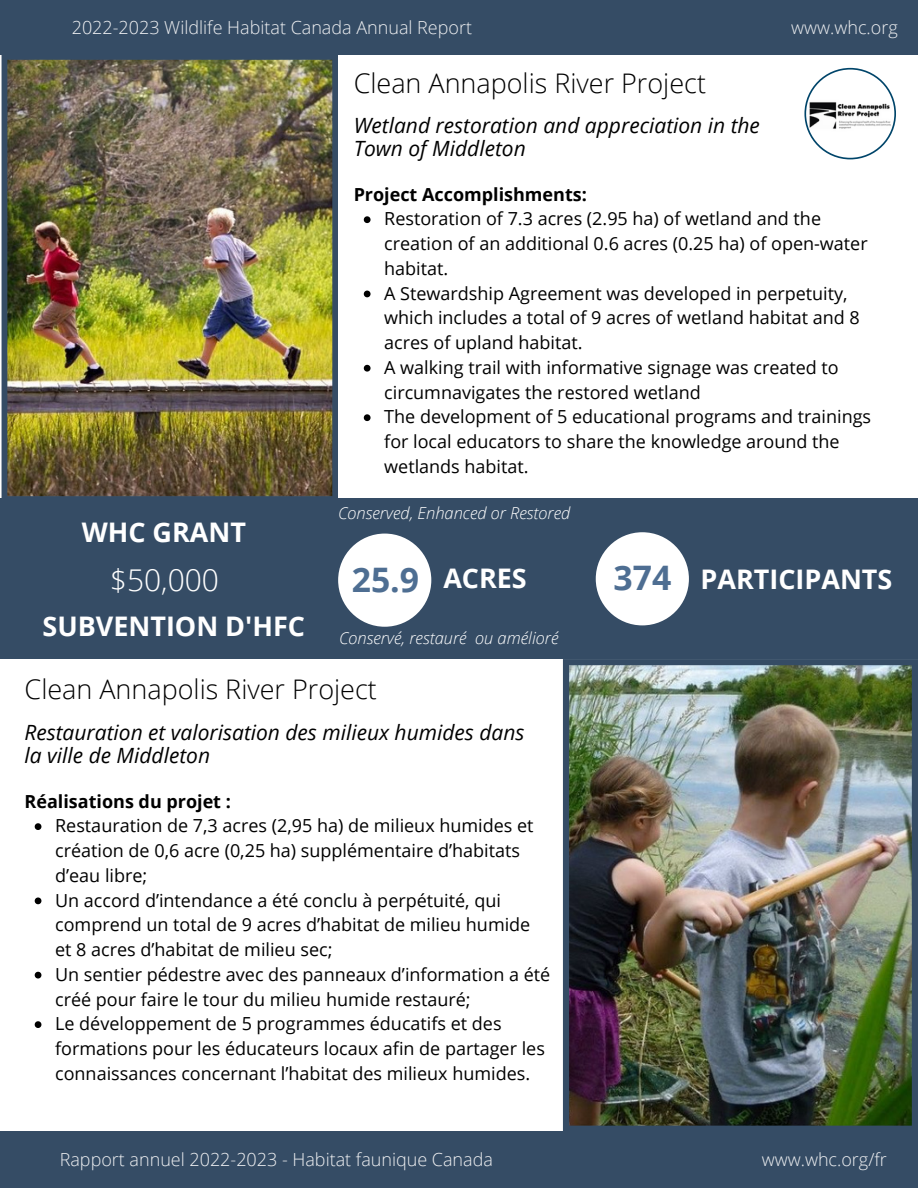
<style>
.page{position:relative;width:918px;height:1188px;background:#fff}
.page>*{position:absolute;margin:0;border:0;box-sizing:border-box;transform-origin:0 0}
.t1{font:700 33.75px "Open Sans";color:#4e6e92}
.t2{font:300 30px "Open Sans";color:#fff}
.t3{font:300 27px "Open Sans";color:#000}
.t4{font:700 27px "Open Sans";color:#fff}
.t5{font:italic 21px/22.5px "Open Sans";color:#000}
.t6{font:18px/24.8px "Open Sans";color:#000}
.t7{font:300 18px "Open Sans";color:#eff0f2}
.t8{font:700 18px "Open Sans";color:#000}
.t9{font:italic 300 16.5px "Open Sans";color:#fff}
</style>
<div class="page">
<div style="left:0;top:1132px;width:918px;height:56px;background:#354c65"></div>
<img style="left:2px;top:54px;width:336px;height:445px">
<div style="left:0;top:499px;width:918px;height:160px;background:#354c65"></div>
<img style="left:563px;top:659px;width:355px;height:473px">
<div style="left:0;top:0;width:918px;height:54px;background:#354c65"></div>
<div style="left:596px;top:532px;width:93px;height:93px;background:#fff;border-radius:50%"></div>
<div style="left:338px;top:534px;width:93px;height:93px;background:#fff;border-radius:50%"></div>
<svg style="left:804px;top:68px;width:92px;height:91px"></svg>
<svg style="left:364px;top:216px;width:7px;height:7px"></svg>
<svg style="left:364px;top:291px;width:7px;height:6px"></svg>
<svg style="left:364px;top:365px;width:7px;height:7px"></svg>
<svg style="left:364px;top:414px;width:7px;height:7px"></svg>
<svg style="left:35px;top:823px;width:6px;height:7px"></svg>
<svg style="left:35px;top:898px;width:6px;height:6px"></svg>
<svg style="left:35px;top:972px;width:6px;height:7px"></svg>
<svg style="left:35px;top:1021px;width:6px;height:7px"></svg>
<p class="t7" style="left:72px;top:15px;width:402px">2022-2023 Wildlife Habitat Canada Annual Report</p>
<p class="t7" style="left:791px;top:15px;width:108px">www.whc.org</p>
<p class="t3" style="left:354px;top:64px;width:354px">Clean Annapolis River Project</p>
<p class="t5" style="left:354px;top:114px;width:408px">Wetland restoration and appreciation in the<br>Town of Middleton</p>
<p class="t8" style="left:354px;top:181px;width:235px">Project Accomplishments:</p>
<p class="t4" style="left:82px;top:514px;width:166px">WHC GRANT</p>
<p class="t6" style="left:384px;top:206px;width:485px">Restoration of 7.3 acres (2.95 ha) of wetland and the creation of an additional 0.6 acres (0.25 ha) of open-water habitat.</p>
<p class="t6" style="left:384px;top:280px;width:477px">A Stewardship Agreement was developed in perpetuity, which includes a total of 9 acres of wetland habitat and 8 acres of upland habitat.</p>
<p class="t6" style="left:384px;top:354px;width:456px">A walking trail with informative signage was created to circumnavigates the restored wetland</p>
<p class="t6" style="left:384px;top:404px;width:488px">The development of 5 educational programs and trainings for local educators to share the knowledge around the wetlands habitat.</p>
<p class="t9" style="left:338px;top:502px;width:234px">Conserved, Enhanced or Restored</p>
<p class="t2" style="left:110px;top:559px;width:111px">$50,000</p>
<p class="t1" style="left:352px;top:556px;width:69px">25.9</p>
<p class="t1" style="left:614px;top:554px;width:59px">374</p>
<p class="t4" style="left:443px;top:559px;width:85px">ACRES</p>
<p class="t4" style="left:701px;top:560px;width:193px">PARTICIPANTS</p>
<p class="t4" style="left:43px;top:607px;width:264px">SUBVENTION D'HFC</p>
<p class="t9" style="left:339px;top:627px;width:221px">Conservé, restauré ou amélioré</p>
<p class="t3" style="left:25px;top:671px;width:354px">Clean Annapolis River Project</p>
<p class="t5" style="left:25px;top:721px;width:501px">Restauration et valorisation des milieux humides dans la ville de Middleton</p>
<p class="t8" style="left:25px;top:788px;width:208px">Réalisations du projet :</p>
<p class="t6" style="left:55px;top:813px;width:480px">Restauration de 7,3 acres (2,95 ha) de milieux humides et création de 0,6 acre (0,25 ha) supplémentaire d’habitats d’eau libre;</p>
<p class="t6" style="left:55px;top:887px;width:477px">Un accord d’intendance a été conclu à perpétuité, qui comprend un total de 9 acres d’habitat de milieu humide et 8 acres d’habitat de milieu sec;</p>
<p class="t6" style="left:55px;top:961px;width:497px">Un sentier pédestre avec des panneaux d’information a été créé pour faire le tour du milieu humide restauré;</p>
<p class="t6" style="left:55px;top:1011px;width:491px">Le développement de 5 programmes éducatifs et des formations pour les éducateurs locaux afin de partager les connaissances concernant l’habitat des milieux humides.</p>
<p class="t7" style="left:60px;top:1147px;width:435px">Rapport annuel 2022-2023 - Habitat faunique Canada</p>
<p class="t7" style="left:762px;top:1147px;width:127px">www.whc.org/fr</p>
</div>
